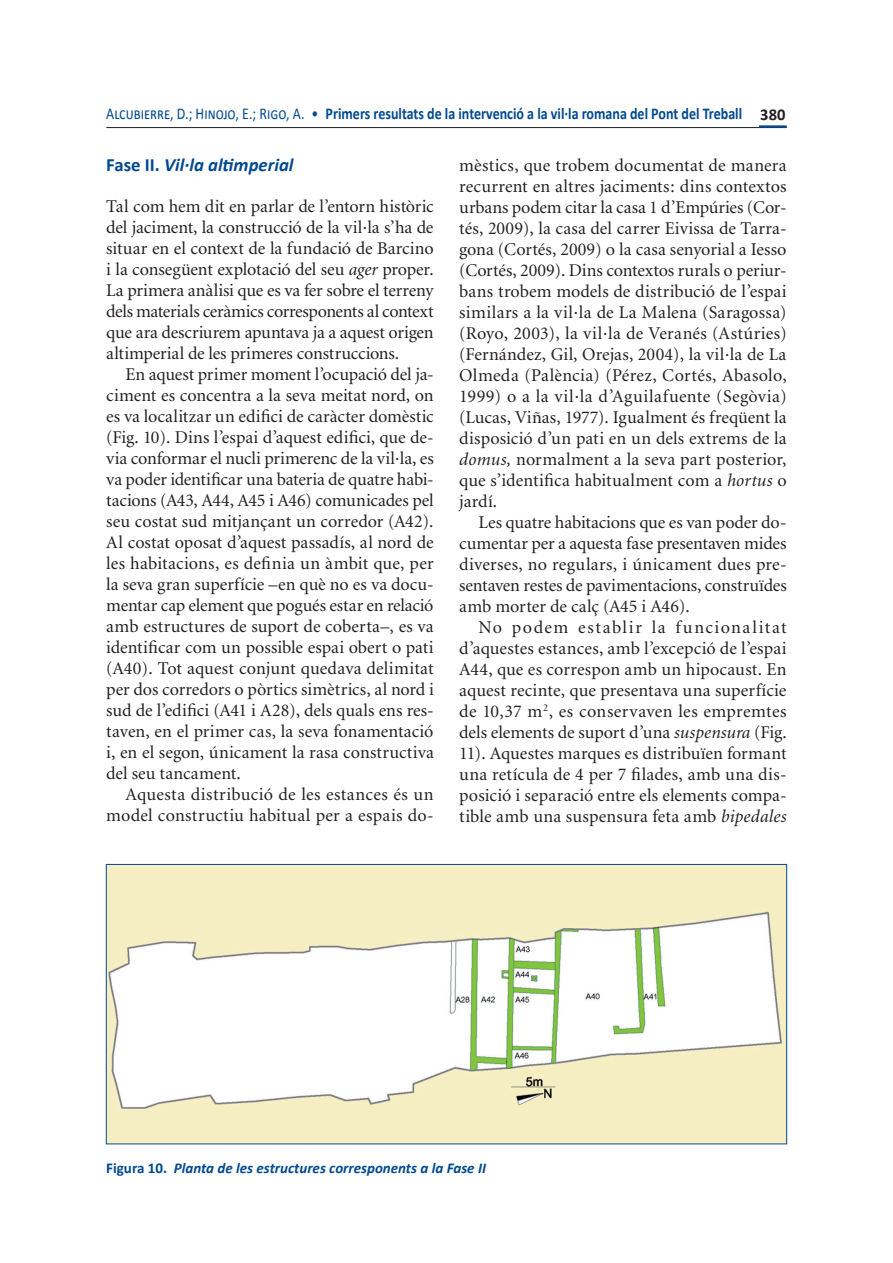
<style>
.page{position:relative;width:893px;height:1263px;background:#fff}
.page>*{position:absolute;margin:0;border:0;box-sizing:border-box;transform-origin:0 0}
.t1{font:italic 700 18.75px "Calibri";color:#014990}
.t2{font:18px/21px "Minion";letter-spacing:.005em;color:#231f20;text-align:justify}
.t3{font:700 16.5px "Calibri";color:#014990;scale:.85 1}
.t4{font:italic 700 15px "Calibri";color:#014990}
.s1{font-weight:400}
.s2{color:#231f20}
.s3{font-style:normal}
.s4{font-style:italic}
</style>
<div class="page">
<hr style="left:106px;top:127px;width:681px;height:1px;background:#231f20">
<hr style="left:759px;top:125px;width:28px;height:3px;background:#014990">
<img style="left:108px;top:866px;width:677px;height:276px">
<div style="left:106px;top:864px;width:681px;height:280px;border:1px solid #014990"></div>
<p class="t3" style="left:106px;top:103px;width:800px"><span class="s1">Alcubierre, D.; Hinojo, E.; Rigo, A. •</span> Primers resultats de la intervenció a la vil·la romana del Pont del Treball <span class="s2">380</span></p>
<p class="t1" style="left:106px;top:153px;width:189px"><span class="s3">Fase II.</span> Vil·la altimperial</p>
<p class="t2" style="left:106px;top:196px;width:329px">Tal com hem dit en parlar de l’entorn històric del jaciment, la construcció de la vil·la s’ha de situar en el context de la fundació de Barcino i la consegüent explotació del seu <span class="s4">ager</span> proper.<br>La primera anàlisi que es va fer sobre el terreny dels materials ceràmics corresponents al context que ara descriurem apuntava ja a aquest origen altimperial de les primeres construccions.</p>
<p class="t2" style="left:106px;top:364px;width:329px;text-indent:19px">En aquest primer moment l’ocupació del ja&shy;ciment es concentra a la seva meitat nord, on es va localitzar un edifici de caràcter domèstic (Fig. 10). Dins l’espai d’aquest edifici, que de&shy;via conformar el nucli primerenc de la vil·la, es va poder identificar una bateria de quatre habi&shy;tacions (A43, A44, A45 i A46) comunicades pel seu costat sud mitjançant un corredor (A42).<br>Al costat oposat d’aquest passadís, al nord de les habitacions, es definia un àmbit que, per la seva gran superfície –en què no es va docu&shy;mentar cap element que pogués estar en relació amb estructures de suport de coberta–, es va identificar com un possible espai obert o pati (A40). Tot aquest conjunt quedava delimitat per dos corredors o pòrtics simètrics, al nord i sud de l’edifici (A41 i A28), dels quals ens res&shy;taven, en el primer cas, la seva fonamentació i, en el segon, únicament la rasa constructiva del seu tancament.</p>
<p class="t2" style="left:106px;top:784px;width:329px;text-align:right">Aquesta distribució de les estances és un model constructiu habitual per a espais do-</p>
<p class="t2" style="left:459px;top:155px;width:329px">mèstics, que trobem documentat de manera recurrent en altres jaciments: dins contextos urbans podem citar la casa 1 d’Empúries (Cor&shy;tés, 2009), la casa del carrer Eivissa de Tarra&shy;gona (Cortés, 2009) o la casa senyorial a Iesso (Cortés, 2009). Dins contextos rurals o periur&shy;bans trobem models de distribució de l’espai similars a la vil·la de La Malena (Saragossa) (Royo, 2003), la vil·la de Veranés (Astúries) (Fernández, Gil, Orejas, 2004), la vil·la de La Olmeda (Palència) (Pérez, Cortés, Abasolo, 1999) o a la vil·la d’Aguilafuente (Segòvia) (Lucas, Viñas, 1977). Igualment és freqüent la disposició d’un pati en un dels extrems de la <span class="s4">domus,</span> normalment a la seva part posterior, que s’identifica habitualment com a <span class="s4">hortus</span> o jardí.</p>
<p class="t2" style="left:459px;top:513px;width:329px;text-indent:19px">Les quatre habitacions que es van poder do&shy;cumentar per a aquesta fase presentaven mides diverses, no regulars, i únicament dues pre&shy;sentaven restes de pavimentacions, construïdes amb morter de calç (A45 i A46).</p>
<p class="t2" style="left:459px;top:618px;width:329px;text-indent:19px">No podem establir la funcionalitat d’aquestes estances, amb l’excepció de l’espai A44, que es correspon amb un hipocaust. En aquest recinte, que presentava una superfície de 10,37 m<sup>2</sup>, es conservaven les empremtes dels elements de suport d’una <span class="s4">suspensura</span> (Fig.<br>11). Aquestes marques es distribuïen formant una retícula de 4 per 7 filades, amb una dis&shy;posició i separació entre els elements compa&shy;tible amb una suspensura feta amb <span class="s4">bipedales</span></p>
<p class="t4" style="left:106px;top:1159px;width:381px"><span class="s3">Figura 10.</span> Planta de les estructures corresponents a la Fase II</p>
</div>
